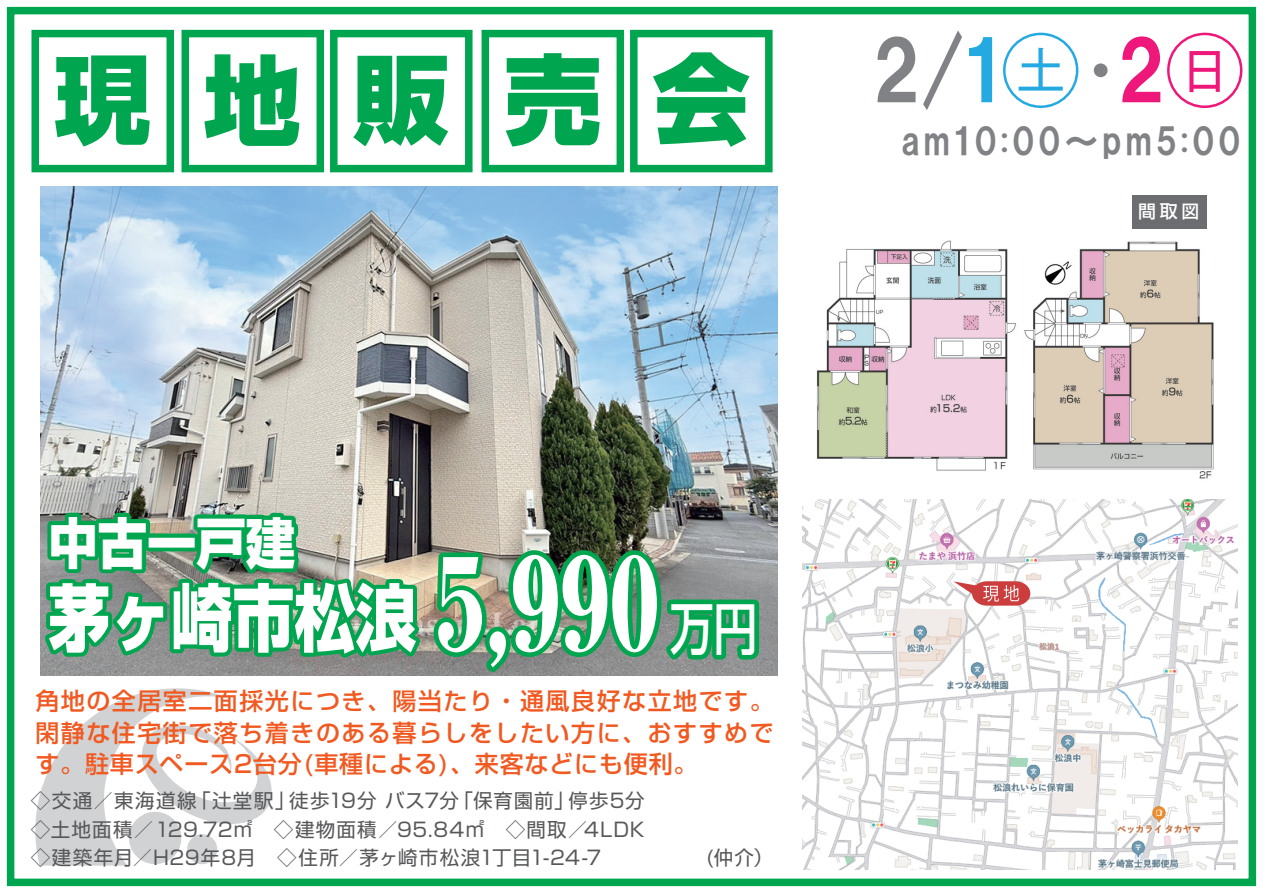
<style>
.page{position:relative;width:1263px;height:893px;background:#fff}
.page>*{position:absolute;margin:0;border:0;box-sizing:border-box;transform-origin:0 0}
.t1{font:800 97.5px "Shin Go Pr 5";letter-spacing:.53em;color:#00a54f}
.t2{font:81px "HGP Soei Kakugothic UB";color:#808285}
.t3{font:800 73.05px "Shin Go Pr 5";color:#fff;scale:.84 1}
.t4{font:500 55.95px "Shin Go Pr 5";color:#fff;scale:.78 1}
.t5{font:800 54.9px "Shin Go Pr 5";color:#fff;scale:.9 1}
.t6{font:36px "HGP Soei Kakugothic UB";letter-spacing:.095em;color:#808285}
.t7{font:500 24px/31.5px "Shin Go Pr 5";letter-spacing:.065em;color:#f15921;text-align:justify}
.t8{font:19.5px/28.5px "Shin Go Pr 5";letter-spacing:.05em;color:#57585a}
.t9{font:500 18px "Shin Go Pr 5";color:#fff}
.s1{color:#24aae1}
.s2{font-family:"Koz Go Pro";color:#24aae1}
.s3{font-family:"Shin Go Pr 5"}
.s4{color:#ee177a}
.s5{font-family:"Koz Go Pro";color:#ee177a}
.s6{font-family:"Ryumin Pr 5";font-size:127.2px}
</style>
<div class="page">
<img style="left:816px;top:214px;width:398px;height:265px">
<svg style="left:35px;top:688px;width:237px;height:178px"></svg>
<img style="left:40px;top:186px;width:737px;height:489px">
<img style="left:40px;top:509px;width:724px;height:167px">
<img style="left:802px;top:499px;width:435px;height:371px">
<svg style="left:953px;top:581px;width:77px;height:25px"></svg>
<div style="left:7px;top:7px;width:1249px;height:879px;border:8px solid #00a54f"></div>
<div style="left:31px;top:30px;width:143px;height:142px;border:8px solid #00a54f"></div>
<div style="left:181px;top:30px;width:143px;height:142px;border:8px solid #00a54f"></div>
<div style="left:330px;top:30px;width:142px;height:142px;border:8px solid #00a54f"></div>
<div style="left:481px;top:30px;width:143px;height:142px;border:8px solid #00a54f"></div>
<div style="left:630px;top:30px;width:142px;height:142px;border:8px solid #00a54f"></div>
<div style="left:1132px;top:196px;width:74px;height:33px;background:#6c6d70"></div>
<h1 class="t1" style="left:54px;top:22px;width:697px">現地販売会</h1>
<h2 class="t2" style="left:871px;top:30px;width:376px">2/<span class="s1">1</span><span class="s2">㊏</span><span class="s3">・</span><span class="s4">2</span><span class="s5">㊐</span></h2>
<h3 class="t6" style="left:901px;top:123px;width:341px">am10:00～pm5:00</h3>
<p class="t9" style="left:1138px;top:197px;width:63px">間取図</p>
<h3 class="t5" style="left:49px;top:499px;width:276px">中古一戸建</h3>
<h3 class="t3" style="left:49px;top:560px;width:729px">茅ヶ崎市松浪 <span class="s6">5,990</span></h3>
<h3 class="t4" style="left:670px;top:583px;width:113px">万円</h3>
<p class="t7" style="left:35px;top:683px;width:740px">角地の全居室二面採光につき、陽当たり・通風良好な立地です。閑静な住宅街で落ち着きのある暮らしをしたい方に、おすすめです。駐車スペース2台分(車種による)、来客などにも便利。</p>
<p class="t8" style="left:31px;top:784px;width:636px">◇交通／東海道線「辻堂駅」徒歩19分 バス7分「保育園前」停歩5分◇土地面積／ 129.72㎡　◇建物面積／95.84㎡　◇間取／4LDK　◇建築年月／H29年8月　◇住所／茅ヶ崎市松浪1丁目1-24-7</p>
<p class="t8" style="left:706px;top:841px;width:68px">(仲介）</p>
</div>
